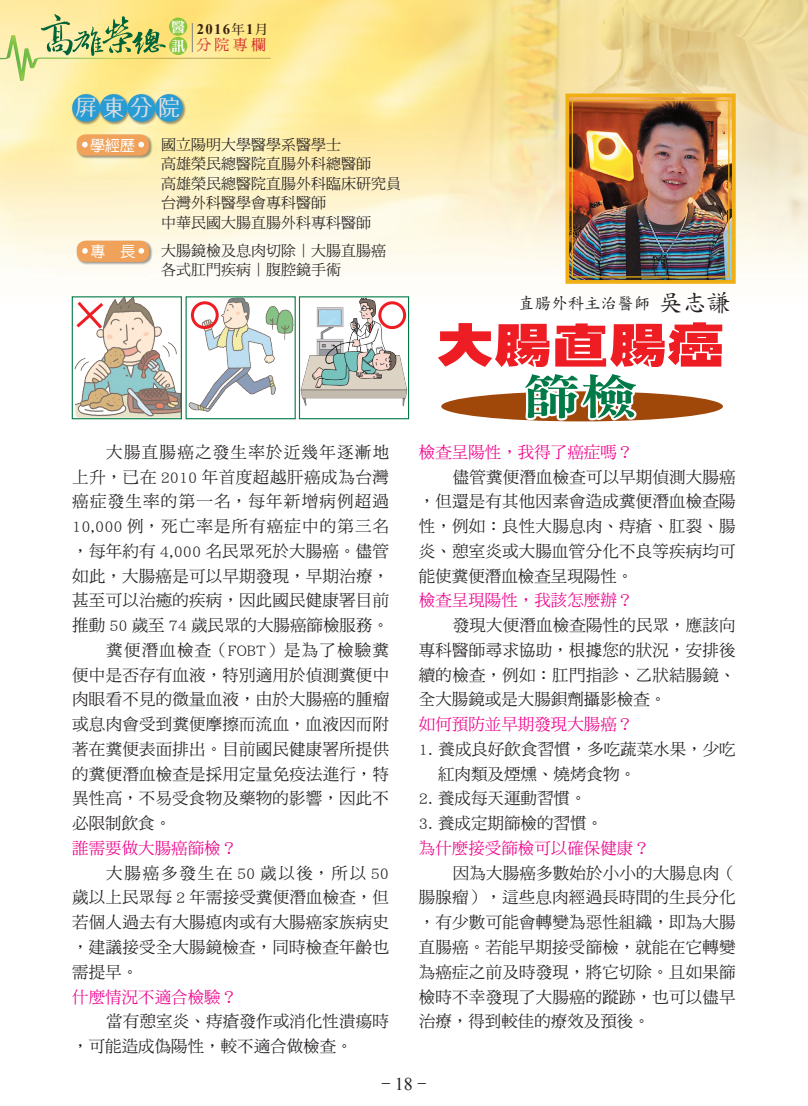
<style>
.page{position:relative;width:808px;height:1106px;background:#fff}
.page>*{position:absolute;margin:0;border:0;box-sizing:border-box;transform-origin:0 0}
.t1{font:48px "ID Hei Overlap";color:#ee1d23;scale:1.2 1}
.t2{font:48px "DF Ming Std W9";color:#017a47;scale:1.2 1}
.t3{font:21px "ID Jiao New";color:#dcdddf}
.t4{font:18px "DF Ming Std W5";color:#231f20}
.t5{font:16.5px/24.8px "DF Ming Std W5";letter-spacing:.01em;color:#231f20;text-align:justify}
.t6{font:16.5px "DF Ming Std W5";color:#ed028c}
.t7{font:16.5px "DF Ming Std W5";letter-spacing:.075em;color:#231f20}
.t8{font:16.5px "DF Ming Std W5";letter-spacing:.07em;color:#231f20}
.t9{font:16.5px "DF Ming Std W5";letter-spacing:.035em;color:#231f20}
.t10{font:16.5px "DF Kai Shu Md HK BF";color:#231f20}
.t11{font:15px/19.5px "DF Ming Std W5";color:#231f20}
.t12{font:15px "DF Yuan Md HK BF";color:#fff}
.t13{font:15px "DF Ming Std W5";color:#d1232a}
.t14{font:700 14.7px "Times New Roman";color:#3a2111}
.t15{font:14.1px/18.5px "DF Ming Std W9";color:#fff}
.s1{font-family:"DF Ming Std W7";font-weight:400;font-size:13.2px}
.s2{font-size:24px}
.s3{font-family:"Times New Roman"}
</style>
<div class="page">
<img style="left:0;top:0;width:808px;height:327px">
<img style="left:74px;top:298px;width:106px;height:119px">
<div style="left:72px;top:296px;width:110px;height:123px;border:1px solid #017a47"></div>
<img style="left:188px;top:298px;width:106px;height:114px">
<img style="left:301px;top:298px;width:106px;height:109px">
<div style="left:299px;top:296px;width:110px;height:123px;border:1px solid #017a47"></div>
<svg style="left:73px;top:298px;width:33px;height:34px"></svg>
<div style="left:191px;top:301px;width:28px;height:28px;border:3px solid #ee1d23;border-radius:50%"></div>
<div style="left:378px;top:301px;width:28px;height:28px;border:3px solid #ee1d23;border-radius:50%"></div>
<div style="left:441px;top:391px;width:282px;height:30px;background:#a0470a;border-radius:50%"></div>
<img style="left:0;top:35px;width:270px;height:45px">
<svg style="left:192px;top:23px;width:1px;height:29px"></svg>
<div style="left:169px;top:18px;width:18px;height:18px;background:#8bc63e;border-radius:50%"></div>
<div style="left:169px;top:37px;width:18px;height:18px;background:#8bc63e;border-radius:50%"></div>
<svg style="left:41px;top:14px;width:125px;height:42px;background:#c5cb7f"></svg>
<div style="left:72px;top:94px;width:114px;height:31px;background:#231f20;opacity:.45"></div>
<div style="left:72px;top:94px;width:28px;height:28px;background:#289cd3;border-radius:50%"></div>
<div style="left:100px;top:94px;width:27px;height:28px;background:#289cd3;border-radius:50%"></div>
<div style="left:127px;top:94px;width:28px;height:28px;background:#289cd3;border-radius:50%"></div>
<div style="left:155px;top:94px;width:28px;height:28px;background:#289cd3;border-radius:50%"></div>
<img style="left:564px;top:92px;width:173px;height:194px">
<div style="left:572px;top:100px;width:157px;height:177px;border:1px solid #f0af13"></div>
<div style="left:76px;top:134px;width:76px;height:25px;background:#231f20;opacity:.45"></div>
<div style="left:77px;top:134px;width:72px;height:22px;background:#f0a15a;border-radius:9px"></div>
<svg style="left:82px;top:142px;width:6px;height:5px"></svg>
<svg style="left:138px;top:142px;width:6px;height:5px"></svg>
<div style="left:76px;top:240px;width:76px;height:25px;background:#231f20;opacity:.45"></div>
<div style="left:77px;top:241px;width:72px;height:21px;background:#f0a15a;border-radius:9px"></div>
<svg style="left:82px;top:248px;width:6px;height:6px"></svg>
<svg style="left:138px;top:248px;width:6px;height:6px"></svg>
<svg style="left:509px;top:391px;width:132px;height:31px"></svg>
<p class="t15" style="left:171px;top:18px;width:15px">醫訊</p>
<p class="t14" style="left:197px;top:19px;width:73px">2016<span class="s1">年</span>1<span class="s1">月</span></p>
<p class="t13" style="left:196px;top:36px;width:71px">分院專欄</p>
<p class="t3" style="left:75px;top:97px;width:106px">屏東分院</p>
<p class="t12" style="left:90px;top:137px;width:46px">學經歷</p>
<p class="t11" style="left:161px;top:134px;width:241px">國立陽明大學醫學系醫學士<br>高雄榮民總醫院直腸外科總醫師<br>高雄榮民總醫院直腸外科臨床研究員台灣外科醫學會專科醫師<br>中華民國大腸直腸外科專科醫師</p>
<p class="t12" style="left:90px;top:244px;width:46px">專 長</p>
<p class="t11" style="left:161px;top:240px;width:226px">大腸鏡檢及息肉切除︱大腸直腸癌各式肛門疾病︱腹腔鏡手術</p>
<p class="t7" style="left:106px;top:443px;width:284px">大腸直腸癌之發生率於近幾年逐漸地</p>
<p class="t9" style="left:72px;top:467px;width:318px">上升，已在 2010 年首度超越肝癌成為台灣</p>
<p class="t7" style="left:72px;top:492px;width:318px">癌症發生率的第一名，每年新增病例超過</p>
<p class="t8" style="left:72px;top:517px;width:318px">10,000 例，死亡率是所有癌症中的第三名</p>
<p class="t5" style="left:72px;top:538px;width:318px">，每年約有 4,000 名民眾死於大腸癌。儘管</p>
<p class="t5" style="left:72px;top:563px;width:318px">如此，大腸癌是可以早期發現，早期治療，</p>
<p class="t5" style="left:72px;top:588px;width:318px">甚至可以治癒的疾病，因此國民健康署目前</p>
<p class="t5" style="left:72px;top:612px;width:318px">推動 50 歲至 74 歲民眾的大腸癌篩檢服務。</p>
<p class="t7" style="left:106px;top:641px;width:284px">糞便潛血檢查（FOBT）是為了檢驗糞</p>
<p class="t5" style="left:72px;top:662px;width:318px">便中是否存有血液，特別適用於偵測糞便中</p>
<p class="t5" style="left:72px;top:687px;width:318px">肉眼看不見的微量血液，由於大腸癌的腫瘤</p>
<p class="t5" style="left:72px;top:711px;width:318px">或息肉會受到糞便摩擦而流血，血液因而附</p>
<p class="t5" style="left:72px;top:736px;width:318px">著在糞便表面排出。目前國民健康署所提供</p>
<p class="t5" style="left:72px;top:761px;width:318px">的糞便潛血檢查是採用定量免疫法進行，特</p>
<p class="t5" style="left:72px;top:786px;width:318px">異性高，不易受食物及藥物的影響，因此不</p>
<p class="t5" style="left:72px;top:810px;width:101px">必限制飲食。</p>
<p class="t6" style="left:72px;top:839px;width:166px">誰需要做大腸癌篩檢？</p>
<p class="t5" style="left:72px;top:860px;width:318px;text-indent:34px">大腸癌多發生在 50 歲以後，所以 50歲以上民眾每 2 年需接受糞便潛血檢查，但若個人過去有大腸瘜肉或有大腸癌家族病史，建議接受全大腸鏡檢查，同時檢查年齡也需提早。</p>
<p class="t6" style="left:72px;top:987px;width:166px">什麼情況不適合檢驗？</p>
<p class="t5" style="left:72px;top:1008px;width:318px;text-indent:34px">當有憩室炎、痔瘡發作或消化性潰瘍時，可能造成偽陽性，較不適合做檢查。</p>
<p class="t10" style="left:518px;top:294px;width:214px">直腸外科主治醫師 <span class="s2">吳志謙</span></p>
<h1 class="t1" style="left:436px;top:321px;width:241px">大腸直腸癌</h1>
<h1 class="t2" style="left:523px;top:370px;width:98px">篩檢</h1>
<p class="t6" style="left:419px;top:443px;width:216px">檢查呈陽性，我得了癌症嗎？</p>
<p class="t5" style="left:419px;top:464px;width:318px;text-indent:34px">儘管糞便潛血檢查可以早期偵測大腸癌，但還是有其他因素會造成糞便潛血檢查陽性，例如：良性大腸息肉、痔瘡、肛裂、腸炎、憩室炎或大腸血管分化不良等疾病均可能使糞便潛血檢查呈現陽性。</p>
<p class="t6" style="left:419px;top:591px;width:216px">檢查呈現陽性，我該怎麼辦？</p>
<p class="t5" style="left:419px;top:612px;width:318px;text-indent:34px">發現大便潛血檢查陽性的民眾，應該向專科醫師尋求協助，根據您的狀況，安排後續的檢查，例如：肛門指診、乙狀結腸鏡、全大腸鏡或是大腸鋇劑攝影檢查。</p>
<p class="t6" style="left:419px;top:715px;width:216px">如何預防並早期發現大腸癌？</p>
<p class="t5" style="left:438px;top:736px;width:299px;text-indent:-19px">1. 養成良好飲食習慣，多吃蔬菜水果，少吃紅肉類及煙燻、燒烤食物。</p>
<p class="t5" style="left:419px;top:786px;width:169px">2. 養成每天運動習慣。</p>
<p class="t5" style="left:419px;top:810px;width:186px">3. 養成定期篩檢的習慣。</p>
<p class="t6" style="left:419px;top:839px;width:232px">為什麼接受篩檢可以確保健康？</p>
<p class="t5" style="left:419px;top:860px;width:318px;text-indent:34px">因為大腸癌多數始於小小的大腸息肉（腸腺瘤），這些息肉經過長時間的生長分化，有少數可能會轉變為惡性組織，即為大腸直腸癌。若能早期接受篩檢，就能在它轉變為癌症之前及時發現，將它切除。且如果篩檢時不幸發現了大腸癌的蹤跡，也可以儘早治療，得到較佳的療效及預後。</p>
<p class="t4" style="left:381px;top:1074px;width:47px">-<span class="s3">18</span>-</p>
</div>
